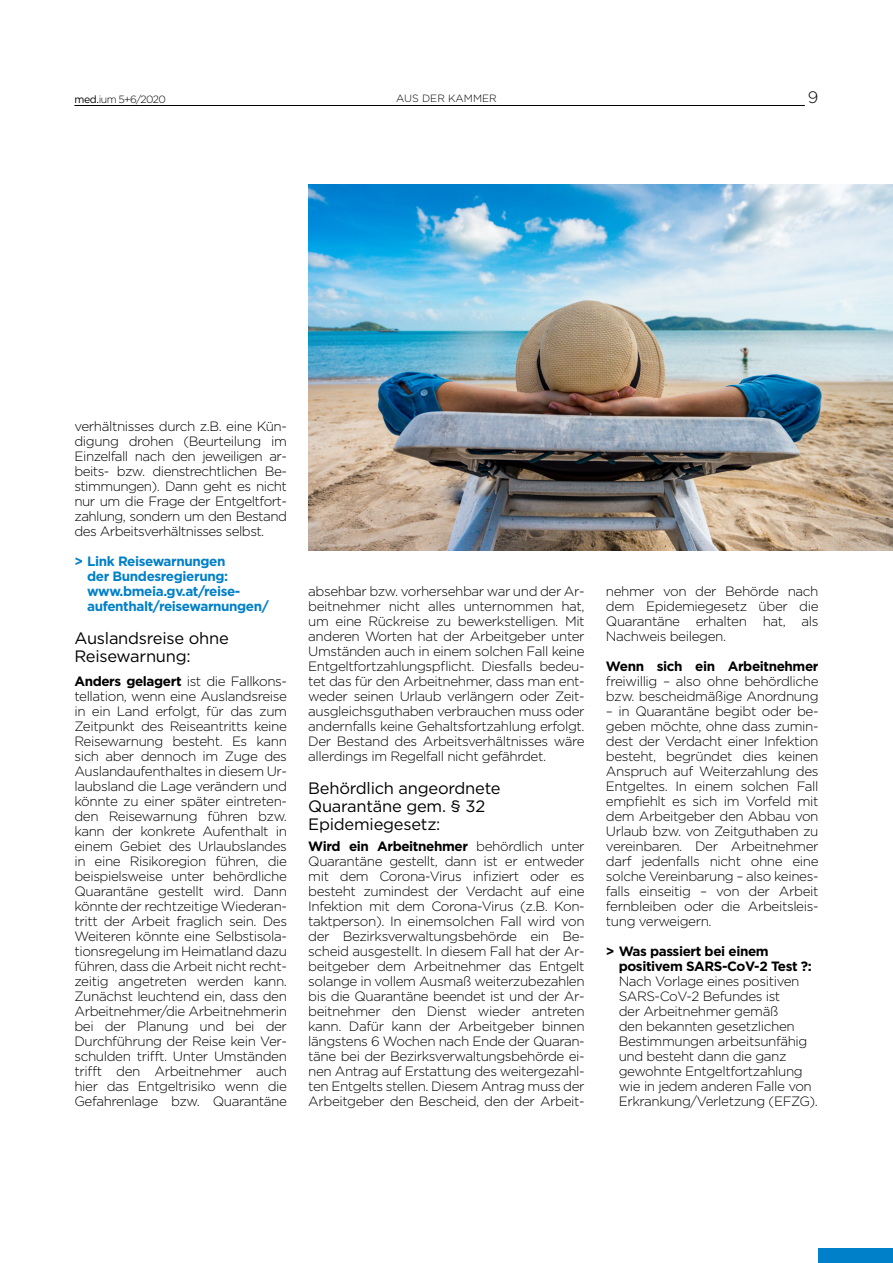
<style>
.page{position:relative;width:893px;height:1263px;background:#fff}
.page>*{position:absolute;margin:0;border:0;box-sizing:border-box;transform-origin:0 0}
.t1{font:16.5px/18px "Gotham";letter-spacing:-.015em;color:#000}
.t2{font:300 16.5px "Gotham";color:#000}
.t3{font:300 13.5px/15px "Gotham";letter-spacing:-.03em;color:#000;text-align:justify}
.t4{font:700 13.5px/15px "Gotham";letter-spacing:-.03em;color:#0080c8}
.t5{font:700 13.5px/15px "Gotham";letter-spacing:-.03em;color:#000}
.t6{font:300 10.5px "Gotham";color:#000}
.s1{font-weight:400}
.s2{font-weight:700}
</style>
<div class="page">
<div style="left:819px;top:1248px;width:74px;height:15px;background:#0080c8"></div>
<img style="left:308px;top:184px;width:585px;height:367px">
<hr style="left:74px;top:105px;width:731px;height:1px;background:#000">
<p class="t6" style="left:74px;top:92px;width:93px"><span class="s1">med.</span>ium 5+6/2020</p>
<p class="t6" style="left:396px;top:92px;width:102px">AUS DER KAMMER</p>
<p class="t2" style="left:808px;top:86px;width:12px">9</p>
<p class="t3" style="left:74px;top:418px;width:214px">verhältnisses durch z.B. eine Kün&shy;digung drohen (Beurteilung im Einzelfall nach den jeweiligen ar&shy;beits- bzw. dienstrechtlichen Be&shy;stimmungen). Dann geht es nicht nur um die Frage der Entgeltfort&shy;zahlung, sondern um den Bestand des Arbeitsverhältnisses selbst.</p>
<p class="t4" style="left:87px;top:553px;width:183px;text-indent:-13px">&gt; Link Reisewarnungen<br>der Bundesregierung: www.bmeia.gv.at/reise&shy;aufenthalt/reisewarnungen/</p>
<p class="t1" style="left:74px;top:629px;width:156px">Auslandsreise ohne<br>Reisewarnung:</p>
<p class="t3" style="left:74px;top:673px;width:214px"><span class="s2">Anders gelagert</span> ist die Fallkons&shy;tellation, wenn eine Auslandsreise in ein Land erfolgt, für das zum Zeitpunkt des Reiseantritts keine Reisewarnung besteht. Es kann sich aber dennoch im Zuge des Auslandaufenthaltes in diesem Ur&shy;laubsland die Lage verändern und könnte zu einer später eintreten&shy;den Reisewarnung führen bzw. kann der konkrete Aufenthalt in einem Gebiet des Urlaubslandes in eine Risikoregion führen, die beispielsweise unter behördliche Quarantäne gestellt wird. Dann könnte der rechtzeitige Wiederan&shy;tritt der Arbeit fraglich sein. Des Weiteren könnte eine Selbstisola&shy;tionsregelung im Heimatland dazu führen, dass die Arbeit nicht recht&shy;zeitig angetreten werden kann.<br>Zunächst leuchtend ein, dass den Arbeitnehmer/die Arbeitnehmerin bei der Planung und bei der Durchführung der Reise kein Ver&shy;schulden trifft. Unter Umständen trifft den Arbeitnehmer auch hier das Entgeltrisiko wenn die Gefahrenlage bzw. Quarantäne</p>
<p class="t3" style="left:308px;top:583px;width:278px">absehbar bzw. vorhersehbar war und der Ar&shy;beitnehmer nicht alles unternommen hat, um eine Rückreise zu bewerkstelligen. Mit anderen Worten hat der Arbeitgeber unter Umständen auch in einem solchen Fall keine Entgeltfortzahlungspflicht. Diesfalls bedeu&shy;tet das für den Arbeitnehmer, dass man ent&shy;weder seinen Urlaub verlängern oder Zeit&shy;ausgleichsguthaben verbrauchen muss oder andernfalls keine Gehaltsfortzahlung erfolgt.<br>Der Bestand des Arbeitsverhältnisses wäre allerdings im Regelfall nicht gefährdet.</p>
<p class="t1" style="left:308px;top:779px;width:194px">Behördlich angeordnete<br>Quarantäne gem. § 32<br>Epidemiegesetz:</p>
<p class="t3" style="left:308px;top:838px;width:278px"><span class="s2">Wird ein Arbeitnehmer</span> behördlich unter Quarantäne gestellt, dann ist er entweder mit dem Corona-Virus infiziert oder es besteht zumindest der Verdacht auf eine Infektion mit dem Corona-Virus (z.B. Kon&shy;taktperson). In einemsolchen Fall wird von der Bezirksverwaltungsbehörde ein Be&shy;scheid ausgestellt. In diesem Fall hat der Ar&shy;beitgeber dem Arbeitnehmer das Entgelt solange in vollem Ausmaß weiterzubezahlen bis die Quarantäne beendet ist und der Ar&shy;beitnehmer den Dienst wieder antreten kann. Dafür kann der Arbeitgeber binnen längstens 6 Wochen nach Ende der Quaran&shy;täne bei der Bezirksverwaltungsbehörde ei&shy;nen Antrag auf Erstattung des weitergezahl&shy;ten Entgelts stellen. Diesem Antrag muss der Arbeitgeber den Bescheid, den der Arbeit-</p>
<p class="t3" style="left:606px;top:583px;width:214px">nehmer von der Behörde nach dem Epidemiegesetz über die Quarantäne erhalten hat, als Nachweis beilegen.</p>
<p class="t5" style="left:606px;top:658px;width:214px">Wenn sich ein Arbeitnehmer</p>
<p class="t3" style="left:606px;top:673px;width:214px">freiwillig – also ohne behördliche bzw. bescheidmäßige Anordnung</p>
<p class="t3" style="left:606px;top:703px;width:214px">– in Quarantäne begibt oder be&shy;geben möchte, ohne dass zumin&shy;dest der Verdacht einer Infektion besteht, begründet dies keinen Anspruch auf Weiterzahlung des Entgeltes. In einem solchen Fall empfiehlt es sich im Vorfeld mit dem Arbeitgeber den Abbau von Urlaub bzw. von Zeitguthaben zu vereinbaren. Der Arbeitnehmer darf jedenfalls nicht ohne eine solche Vereinbarung – also keines&shy;falls einseitig – von der Arbeit fernbleiben oder die Arbeitsleis&shy;tung verweigern.</p>
<p class="t5" style="left:619px;top:943px;width:195px;text-indent:-13px">&gt; Was passiert bei einem positivem SARS-CoV-2 Test ?:</p>
<p class="t3" style="left:619px;top:973px;width:201px;text-align:left">Nach Vorlage eines positiven<br>SARS-CoV-2 Befundes ist<br>der Arbeitnehmer gemäß<br>den bekannten gesetzlichen<br>Bestimmungen arbeitsunfähig und besteht dann die ganz gewohnte Entgeltfortzahlung wie in jedem anderen Falle von<br>Erkrankung/Verletzung (EFZG).</p>
</div>
